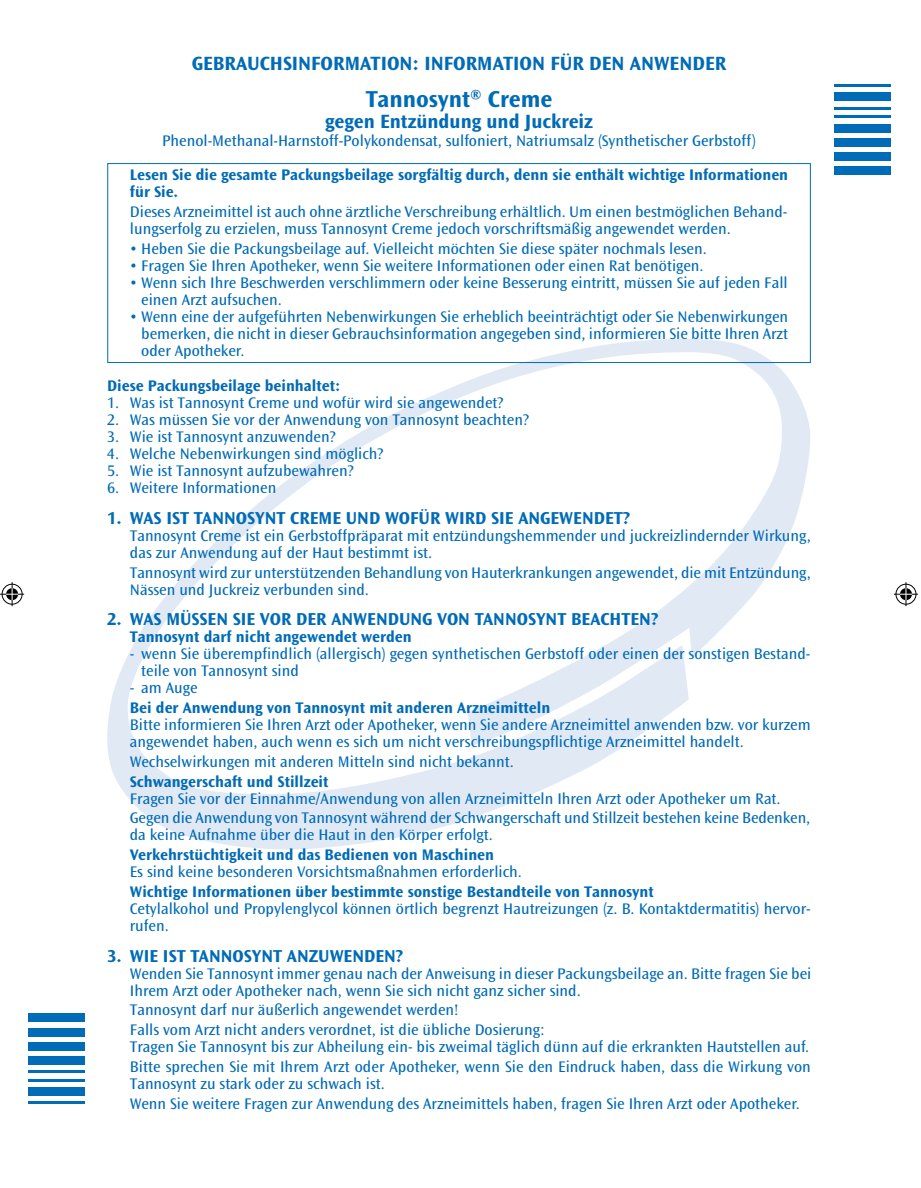
<style>
.page{position:relative;width:921px;height:1188px;background:#fff}
.page>*{position:absolute;margin:0;border:0;box-sizing:border-box;transform-origin:0 0}
.t1{font:71px "PL Laetus Normal";color:#006bb6}
.t2{font:700 24px "Ocean Sans";color:#006bb6}
.t3{font:700 20px "Ocean Sans";color:#006bb6}
.t4{font:700 18px "Ocean Sans";color:#006bb6}
.t5{font:16px/17px "Ocean Sans";color:#006bb6}
.t6{font:700 16px/17px "Ocean Sans";color:#006bb6}
</style>
<div class="page">
<svg style="left:107px;top:339px;width:703px;height:510px"></svg>
<div style="left:107px;top:163px;width:703px;height:200px;border:1px solid #006bb6"></div>
<hr style="left:0;top:0;width:33px;height:1px;background:#000">
<hr style="left:884px;top:0;width:36px;height:1px;background:#000">
<hr style="left:0;top:1187px;width:33px;height:1px;background:#000">
<hr style="left:884px;top:1187px;width:36px;height:1px;background:#000">
<svg style="left:0;top:582px;width:24px;height:24px"></svg>
<svg style="left:894px;top:582px;width:23px;height:24px"></svg>
<h1 class="t1" style="left:18px;top:1104px;width:98px;rotate:-90deg">13113333</h1>
<p class="t3" style="left:192px;top:53px;width:536px">GEBRAUCHSINFORMATION: INFORMATION FÜR DEN ANWENDER</p>
<h2 class="t2" style="left:365px;top:85px;width:188px">Tannosynt® Creme</h2>
<p class="t3" style="left:325px;top:110px;width:269px">gegen Entzündung und Juckreiz</p>
<p class="t5" style="left:162px;top:132px;width:595px">Phenol-Methanal-Harnstoff-Polykondensat, sulfoniert, Natriumsalz (Synthetischer Gerbstoff)</p>
<p class="t6" style="left:130px;top:166px;width:659px">Lesen Sie die gesamte Packungsbeilage sorgfältig durch, denn sie enthält wichtige Informationen für Sie.</p>
<p class="t5" style="left:130px;top:203px;width:657px">Dieses Arzneimittel ist auch ohne ärztliche Verschreibung erhältlich. Um einen bestmöglichen Behand&shy;lungserfolg zu erzielen, muss Tannosynt Creme jedoch vorschriftsmäßig angewendet werden.</p>
<p class="t5" style="left:130px;top:240px;width:578px">• Heben Sie die Packungsbeilage auf. Vielleicht möchten Sie diese später nochmals lesen.</p>
<p class="t5" style="left:130px;top:257px;width:575px">• Fragen Sie Ihren Apotheker, wenn Sie weitere Informationen oder einen Rat benötigen.</p>
<p class="t5" style="left:141px;top:274px;width:647px;text-indent:-11px">• Wenn sich Ihre Beschwerden verschlimmern oder keine Besserung eintritt, müssen Sie auf jeden Fall einen Arzt aufsuchen.</p>
<p class="t5" style="left:141px;top:308px;width:648px;text-align:justify;text-indent:-11px">• Wenn eine der aufgeführten Nebenwirkungen Sie erheblich beeinträchtigt oder Sie Nebenwirkungen bemerken, die nicht in dieser Gebrauchsinformation angegeben sind, informieren Sie bitte Ihren Arzt oder Apotheker.</p>
<p class="t6" style="left:107px;top:377px;width:234px">Diese Packungsbeilage beinhaltet:</p>
<p class="t5" style="left:107px;top:395px;width:398px">1. Was ist Tannosynt Creme und wofür wird sie angewendet?</p>
<p class="t5" style="left:107px;top:412px;width:423px">2. Was müssen Sie vor der Anwendung von Tannosynt beachten?</p>
<p class="t5" style="left:107px;top:428px;width:230px">3. Wie ist Tannosynt anzuwenden?</p>
<p class="t5" style="left:107px;top:445px;width:278px">4. Welche Nebenwirkungen sind möglich?</p>
<p class="t5" style="left:107px;top:462px;width:248px">5. Wie ist Tannosynt aufzubewahren?</p>
<p class="t5" style="left:107px;top:479px;width:171px">6. Weitere Informationen</p>
<p class="t4" style="left:107px;top:508px;width:524px">1. WAS IST TANNOSYNT CREME UND WOFÜR WIRD SIE ANGEWENDET?</p>
<p class="t5" style="left:130px;top:527px;width:682px">Tannosynt Creme ist ein Gerbstoffpräparat mit entzündungshemmender und juckreizlindernder Wirkung, das zur Anwendung auf der Haut bestimmt ist.</p>
<p class="t5" style="left:130px;top:564px;width:682px">Tannosynt wird zur unterstützenden Behandlung von Hauterkrankungen angewendet, die mit Entzündung,<br>Nässen und Juckreiz verbunden sind.</p>
<p class="t4" style="left:107px;top:609px;width:552px">2. WAS MÜSSEN SIE VOR DER ANWENDUNG VON TANNOSYNT BEACHTEN?</p>
<p class="t6" style="left:130px;top:628px;width:283px">Tannosynt darf nicht angewendet werden</p>
<p class="t5" style="left:141px;top:645px;width:670px;text-indent:-11px">- wenn Sie überempfindlich (allergisch) gegen synthetischen Gerbstoff oder einen der sonstigen Bestand&shy;teile von Tannosynt sind</p>
<p class="t5" style="left:130px;top:679px;width:69px">- am Auge</p>
<p class="t6" style="left:130px;top:699px;width:421px">Bei der Anwendung von Tannosynt mit anderen Arzneimitteln</p>
<p class="t5" style="left:130px;top:716px;width:682px">Bitte informieren Sie Ihren Arzt oder Apotheker, wenn Sie andere Arzneimittel anwenden bzw. vor kurzem angewendet haben, auch wenn es sich um nicht verschreibungspflichtige Arzneimittel handelt.</p>
<p class="t5" style="left:130px;top:753px;width:385px">Wechselwirkungen mit anderen Mitteln sind nicht bekannt.</p>
<p class="t6" style="left:130px;top:773px;width:200px">Schwangerschaft und Stillzeit</p>
<p class="t5" style="left:130px;top:788px;width:681px;line-height:19.8px">Fragen Sie vor der Einnahme/Anwendung von allen Arzneimitteln Ihren Arzt oder Apotheker um Rat.<br>Gegen die Anwendung von Tannosynt während der Schwangerschaft und Stillzeit bestehen keine Bedenken,</p>
<p class="t5" style="left:130px;top:826px;width:364px">da keine Aufnahme über die Haut in den Körper erfolgt.</p>
<p class="t6" style="left:130px;top:846px;width:365px">Verkehrstüchtigkeit und das Bedienen von Maschinen</p>
<p class="t5" style="left:130px;top:863px;width:393px">Es sind keine besonderen Vorsichtsmaßnahmen erforderlich.</p>
<p class="t6" style="left:130px;top:883px;width:525px">Wichtige Informationen über bestimmte sonstige Bestandteile von Tannosynt</p>
<p class="t5" style="left:130px;top:900px;width:682px">Cetylalkohol und Propylenglycol können örtlich begrenzt Hautreizungen (z. B. Kontaktdermatitis) hervor&shy;rufen.</p>
<p class="t4" style="left:107px;top:945px;width:297px">3. WIE IST TANNOSYNT ANZUWENDEN?</p>
<p class="t5" style="left:130px;top:964px;width:682px">Wenden Sie Tannosynt immer genau nach der Anweisung in dieser Packungsbeilage an. Bitte fragen Sie bei<br>Ihrem Arzt oder Apotheker nach, wenn Sie sich nicht ganz sicher sind.</p>
<p class="t5" style="left:130px;top:1000px;width:416px;line-height:19.8px">Tannosynt darf nur äußerlich angewendet werden!<br>Falls vom Arzt nicht anders verordnet, ist die übliche Dosierung:</p>
<p class="t5" style="left:130px;top:1037px;width:682px;line-height:19.8px">Tragen Sie Tannosynt bis zur Abheilung ein- bis zweimal täglich dünn auf die erkrankten Hautstellen auf.<br>Bitte sprechen Sie mit Ihrem Arzt oder Apotheker, wenn Sie den Eindruck haben, dass die Wirkung von</p>
<p class="t5" style="left:130px;top:1074px;width:671px;line-height:19.8px">Tannosynt zu stark oder zu schwach ist.<br>Wenn Sie weitere Fragen zur Anwendung des Arzneimittels haben, fragen Sie Ihren Arzt oder Apotheker.</p>
<h1 class="t1" style="left:899px;top:84px;width:98px;rotate:90deg">13113333</h1>
</div>
